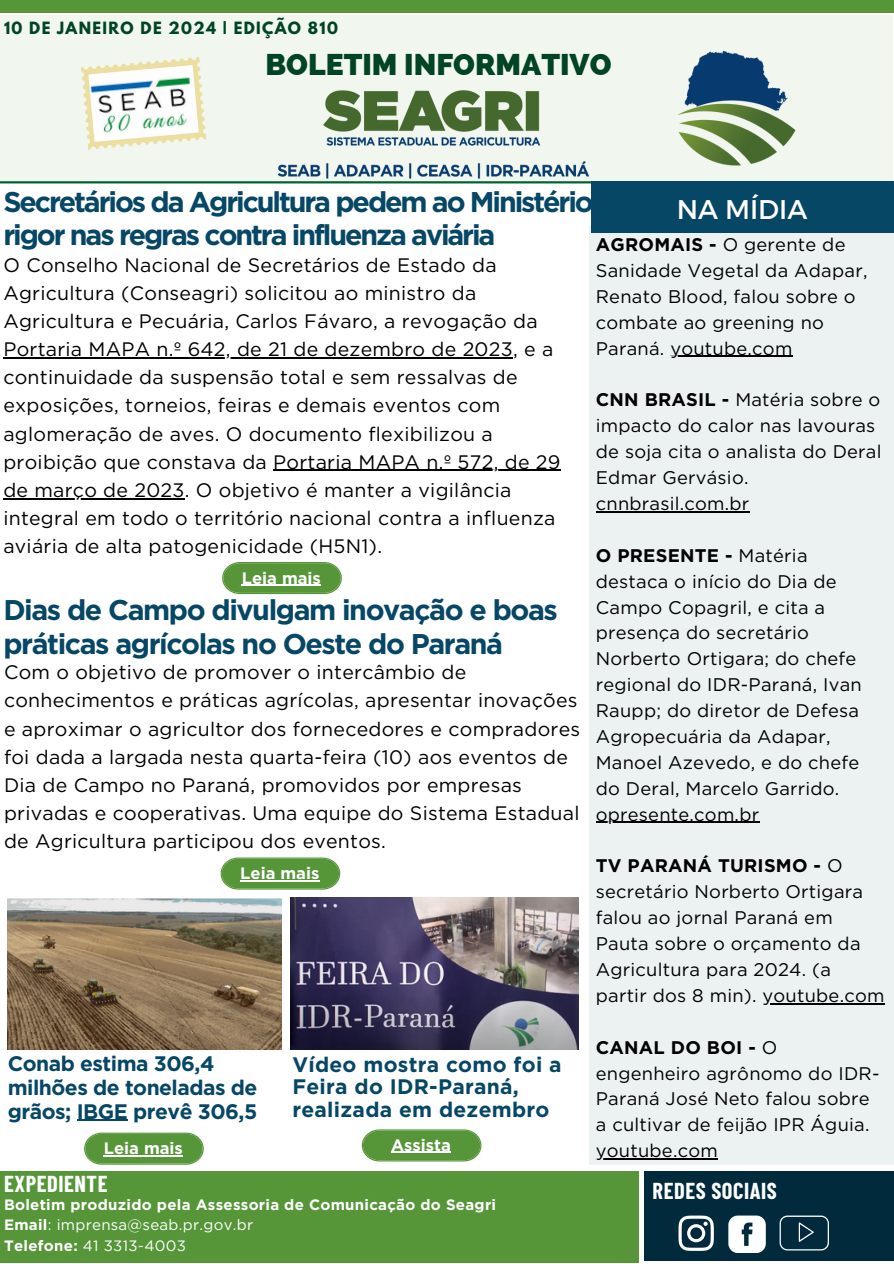
<style>
.page{position:relative;width:894px;height:1264px;background:#fff}
.page>*{position:absolute;margin:0;border:0;box-sizing:border-box;transform-origin:0 0}
.t1{font:800 30px "Raleway";color:#014424}
.t2{font:700 28.5px/33.8px "Gotham";letter-spacing:-.075em;color:#064766}
.t3{font:700 28.5px/33.8px "Gotham";letter-spacing:-.05em;color:#064766}
.t4{font:27px "Montserrat";color:#fff}
.t5{font:700 22.5px "Barlow Condensed";letter-spacing:.025em;color:#fff}
.t6{font:700 21px/22.5px "Gotham";letter-spacing:.015em;color:#064766}
.t7{font:700 21px/23.7px "Gotham";letter-spacing:-.025em;color:#064766}
.t8{font:19.5px/28.2px "Gotham";letter-spacing:.015em;color:#000}
.t9{font:18.3px/25.8px "Gotham";letter-spacing:.015em;color:#000}
.t10{font:700 16.5px "Gotham";color:#fff}
.t11{font:700 15px "Gotham";letter-spacing:.02em;color:#fff}
.t12{font:15px "Gotham";letter-spacing:.02em;color:#fff}
.t13{font:700 15px "League Spartan";letter-spacing:.09em;color:#014424}
.s1{font-weight:700}
</style>
<div class="page">
<hr style="left:0;top:181px;width:893px;height:2px;background:#006233">
<div style="left:0;top:15px;width:892px;height:166px;background:#f1f6ef"></div>
<img style="left:678px;top:50px;width:118px;height:116px">
<div style="left:0;top:0;width:893px;height:12px;background:#569639"></div>
<div style="left:0;top:1170px;width:638px;height:92px;background:#569639"></div>
<div style="left:644px;top:1170px;width:249px;height:89px;background:#022a3d"></div>
<svg style="left:678px;top:1215px;width:35px;height:35px"></svg>
<svg style="left:728px;top:1215px;width:37px;height:37px"></svg>
<svg style="left:779px;top:1215px;width:49px;height:35px"></svg>
<div style="left:589px;top:226px;width:304px;height:938px;background:#ecf1f1"></div>
<div style="left:591px;top:181px;width:302px;height:52px;background:#064766"></div>
<img style="left:243px;top:90px;width:348px;height:94px">
<svg style="left:222px;top:562px;width:120px;height:32px;background:#66a04c"></svg>
<svg style="left:361px;top:1129px;width:120px;height:32px;background:#68a14e"></svg>
<svg style="left:220px;top:857px;width:120px;height:32px;background:#69a250"></svg>
<svg style="left:84px;top:1132px;width:120px;height:32px;background:#69a250"></svg>
<svg style="left:81px;top:57px;width:125px;height:93px"></svg>
<img style="left:88px;top:65px;width:111px;height:77px">
<img style="left:290px;top:897px;width:288px;height:152px">
<img style="left:8px;top:898px;width:273px;height:151px">
<hr style="left:77px;top:1119px;width:50px;height:1px;background:#064766">
<hr style="left:670px;top:356px;width:122px;height:1px;background:#000">
<hr style="left:595px;top:511px;width:154px;height:1px;background:#000">
<hr style="left:595px;top:821px;width:164px;height:2px;background:#000">
<hr style="left:762px;top:1003px;width:122px;height:1px;background:#000">
<hr style="left:595px;top:1158px;width:122px;height:1px;background:#000">
<hr style="left:242px;top:585px;width:79px;height:1px;background:#fff">
<hr style="left:391px;top:1151px;width:60px;height:1px;background:#fff">
<hr style="left:3px;top:357px;width:510px;height:1px;background:#000">
<hr style="left:273px;top:470px;width:287px;height:1px;background:#000">
<hr style="left:3px;top:498px;width:182px;height:1px;background:#000">
<hr style="left:240px;top:880px;width:79px;height:1px;background:#fff">
<hr style="left:104px;top:1155px;width:79px;height:1px;background:#fff">
<p class="t13" style="left:4px;top:20px;width:335px">10 DE JANEIRO DE 2024 | EDIÇÃO 810</p>
<p class="t1" style="left:265px;top:47px;width:347px">BOLETIM INFORMATIVO</p>
<p class="t2" style="left:3px;top:184px;width:591px">Secretários da Agricultura pedem ao Ministério rigor nas regras contra influenza aviária</p>
<p class="t8" style="left:3px;top:251px;width:558px">O Conselho Nacional de Secretários de Estado da Agricultura (Conseagri) solicitou ao ministro da Agricultura e Pecuária, Carlos Fávaro, a revogação da Portaria MAPA n.º 642, de 21 de dezembro de 2023, e a continuidade da suspensão total e sem ressalvas de exposições, torneios, feiras e demais eventos com aglomeração de aves. O documento flexibilizou a proibição que constava da Portaria MAPA n.º 572, de 29 de março de 2023. O objetivo é manter a vigilância integral em todo o território nacional contra a influenza aviária de alta patogenicidade (H5N1).</p>
<p class="t4" style="left:676px;top:191px;width:132px">NA MÍDIA</p>
<p class="t9" style="left:595px;top:232px;width:273px"><span class="s1">AGROMAIS -</span> O gerente de<br>Sanidade Vegetal da Adapar,<br>Renato Blood, falou sobre o combate ao greening no<br>Paraná. youtube.com</p>
<p class="t9" style="left:595px;top:387px;width:287px"><span class="s1">CNN BRASIL -</span> Matéria sobre o impacto do calor nas lavouras de soja cita o analista do Deral<br>Edmar Gervásio. cnnbrasil.com.br</p>
<p class="t9" style="left:595px;top:542px;width:267px"><span class="s1">O PRESENTE -</span> Matéria destaca o início do Dia de<br>Campo Copagril, e cita a presença do secretário<br>Norberto Ortigara; do chefe regional do IDR-Paraná, Ivan<br>Raupp; do diretor de Defesa<br>Agropecuária da Adapar,<br>Manoel Azevedo, e do chefe do Deral, Marcelo Garrido.</p>
<p class="t9" style="left:595px;top:801px;width:165px">opresente.com.br</p>
<p class="t9" style="left:595px;top:853px;width:290px"><span class="s1">TV PARANÁ TURISMO -</span> O secretário Norberto Ortigara falou ao jornal Paraná em<br>Pauta sobre o orçamento da<br>Agricultura para 2024. (a partir dos 8 min). youtube.com</p>
<p class="t9" style="left:595px;top:1034px;width:285px"><span class="s1">CANAL DO BOI -</span> O engenheiro agrônomo do IDR-<br>Paraná José Neto falou sobre a cultivar de feijão IPR Águia.</p>
<p class="t9" style="left:595px;top:1137px;width:123px">youtube.com</p>
<p class="t10" style="left:242px;top:568px;width:81px">Leia mais</p>
<p class="t3" style="left:3px;top:593px;width:556px">Dias de Campo divulgam inovação e boas práticas agrícolas no Oeste do Paraná</p>
<p class="t8" style="left:4px;top:658px;width:577px">Com o objetivo de promover o intercâmbio de conhecimentos e práticas agrícolas, apresentar inovações e aproximar o agricultor dos fornecedores e compradores foi dada a largada nesta quarta-feira (10) aos eventos de Dia de Campo no Paraná, promovidos por empresas privadas e cooperativas. Uma equipe do Sistema Estadual de Agricultura participou dos eventos.</p>
<p class="t10" style="left:240px;top:863px;width:81px">Leia mais</p>
<p class="t6" style="left:292px;top:1052px;width:271px">Vídeo mostra como foi a<br>Feira do IDR-Paraná, realizada em dezembro</p>
<p class="t7" style="left:8px;top:1051px;width:251px">Conab estima 306,4 milhões de toneladas de grãos; IBGE prevê 306,5</p>
<p class="t10" style="left:391px;top:1134px;width:61px">Assista</p>
<p class="t10" style="left:104px;top:1138px;width:81px">Leia mais</p>
<p class="t5" style="left:4px;top:1169px;width:105px">EXPEDIENTE</p>
<p class="t5" style="left:652px;top:1176px;width:126px">REDES SOCIAIS</p>
<p class="t11" style="left:4px;top:1195px;width:493px">Boletim produzido pela Assessoria de Comunicação do Seagri</p>
<p class="t12" style="left:4px;top:1215px;width:250px"><span class="s1">Email</span>: imprensa@seab.pr.gov.br</p>
<p class="t12" style="left:4px;top:1236px;width:183px"><span class="s1">Telefone:</span> 41 3313-4003</p>
</div>
